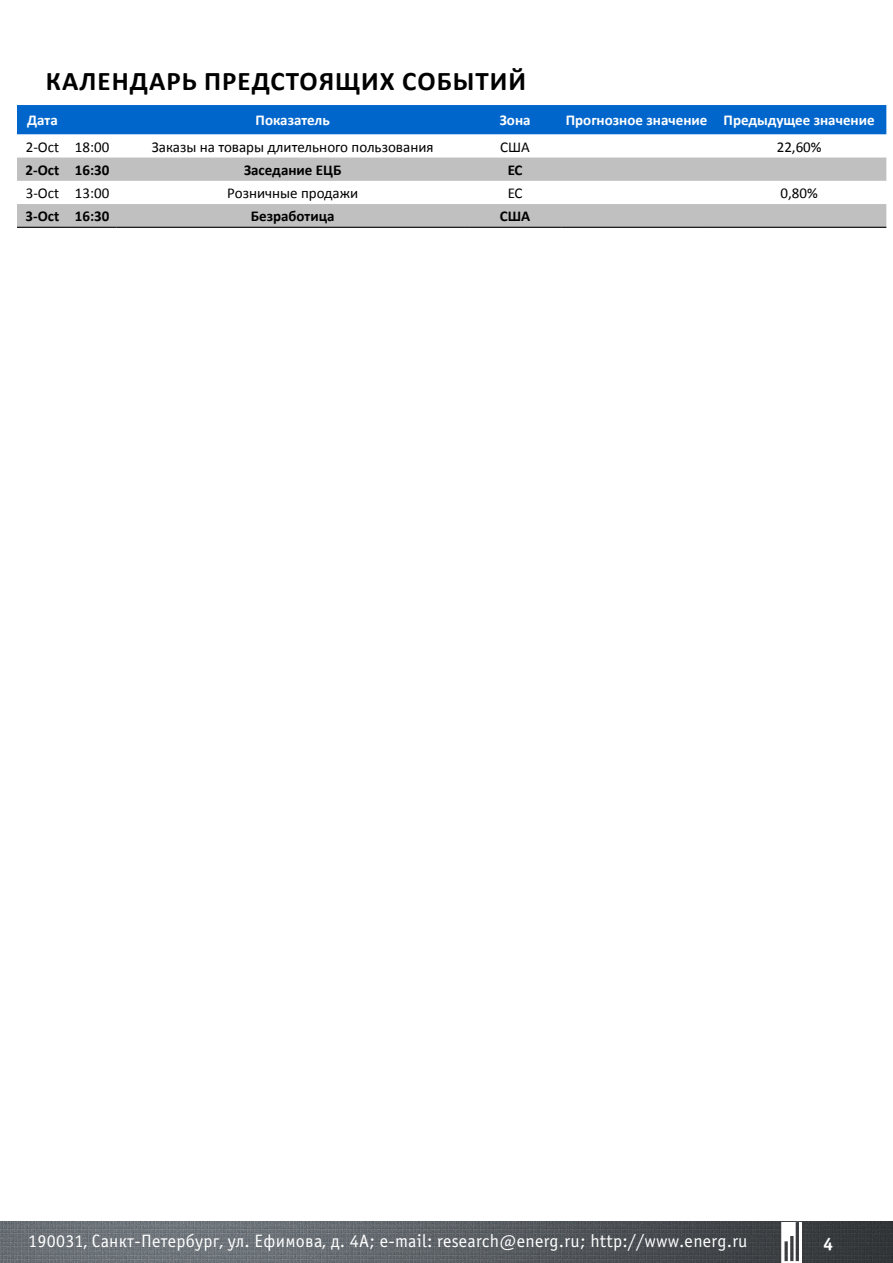
<style>
.page{position:relative;width:893px;height:1263px;background:#fff}
.page>*{position:absolute;margin:0;border:0;box-sizing:border-box;transform-origin:0 0}
.t1{font:700 27px "Calibri";color:#000}
.t2{font:18px "Officina Sans C";letter-spacing:.015em;color:#fff}
.t3{font:700 18px "Officina Sans C";color:#fff}
.t4{font:15px "Calibri";color:#000}
.t5{font:700 15px "Calibri";color:#fff}
.t6{font:700 15px "Calibri";color:#000}
</style>
<div class="page">
<div style="left:17px;top:105px;width:869px;height:29px;background:#06c"></div>
<svg style="left:17px;top:158px;width:869px;height:69px;fill:#c0c0c0"></svg>
<hr style="left:17px;top:227px;width:51px;height:1px;background:#000">
<hr style="left:68px;top:227px;width:48px;height:1px;background:#000">
<hr style="left:116px;top:227px;width:353px;height:1px;background:#000">
<hr style="left:469px;top:227px;width:92px;height:1px;background:#000">
<hr style="left:561px;top:227px;width:151px;height:1px;background:#000">
<hr style="left:712px;top:227px;width:174px;height:1px;background:#000">
<img style="left:0;top:1222px;width:893px;height:41px">
<svg style="left:781px;top:1222px;width:21px;height:41px"></svg>
<h1 class="t1" style="left:46px;top:64px;width:34px">Календарь</h1>
<h1 class="t1" style="left:204px;top:64px;width:17px">предстоя</h1>
<h1 class="t1" style="left:335px;top:64px;width:86px">щих событий</h1>
<p class="t5" style="left:27px;top:111px;width:32px">Дата</p>
<p class="t5" style="left:256px;top:111px;width:76px">Показатель</p>
<p class="t5" style="left:500px;top:111px;width:32px">Зона</p>
<p class="t5" style="left:566px;top:111px;width:310px">Прогнозное значение Предыдущее значение</p>
<p class="t4" style="left:26px;top:137px;width:85px">2-Oct 18:00</p>
<p class="t4" style="left:152px;top:137px;width:283px">Заказы на товары длительного пользования</p>
<p class="t4" style="left:500px;top:137px;width:31px">США</p>
<p class="t4" style="left:777px;top:137px;width:46px">22,60%</p>
<p class="t6" style="left:26px;top:160px;width:85px">2-Oct 16:30</p>
<p class="t6" style="left:244px;top:160px;width:99px">Заседание ЕЦБ</p>
<p class="t6" style="left:508px;top:160px;width:16px">ЕС</p>
<p class="t4" style="left:26px;top:184px;width:85px">3-Oct 13:00</p>
<p class="t4" style="left:227px;top:184px;width:132px">Розничные продажи</p>
<p class="t4" style="left:508px;top:184px;width:16px">ЕС</p>
<p class="t4" style="left:780px;top:184px;width:39px">0,80%</p>
<p class="t6" style="left:26px;top:207px;width:85px">3-Oct 16:30</p>
<p class="t6" style="left:251px;top:207px;width:85px">Безработица</p>
<p class="t6" style="left:500px;top:207px;width:32px">США</p>
<p class="t2" style="left:28px;top:1231px;width:721px">190031, Санкт-Петербург, ул. Ефимова, д. 4А; e-mail: research@energ.ru; http://www.energ.ru</p>
<p class="t3" style="left:823px;top:1234px;width:12px">4</p>
<p class="t3" style="left:822px;top:1236px;width:12px">4</p>
</div>
